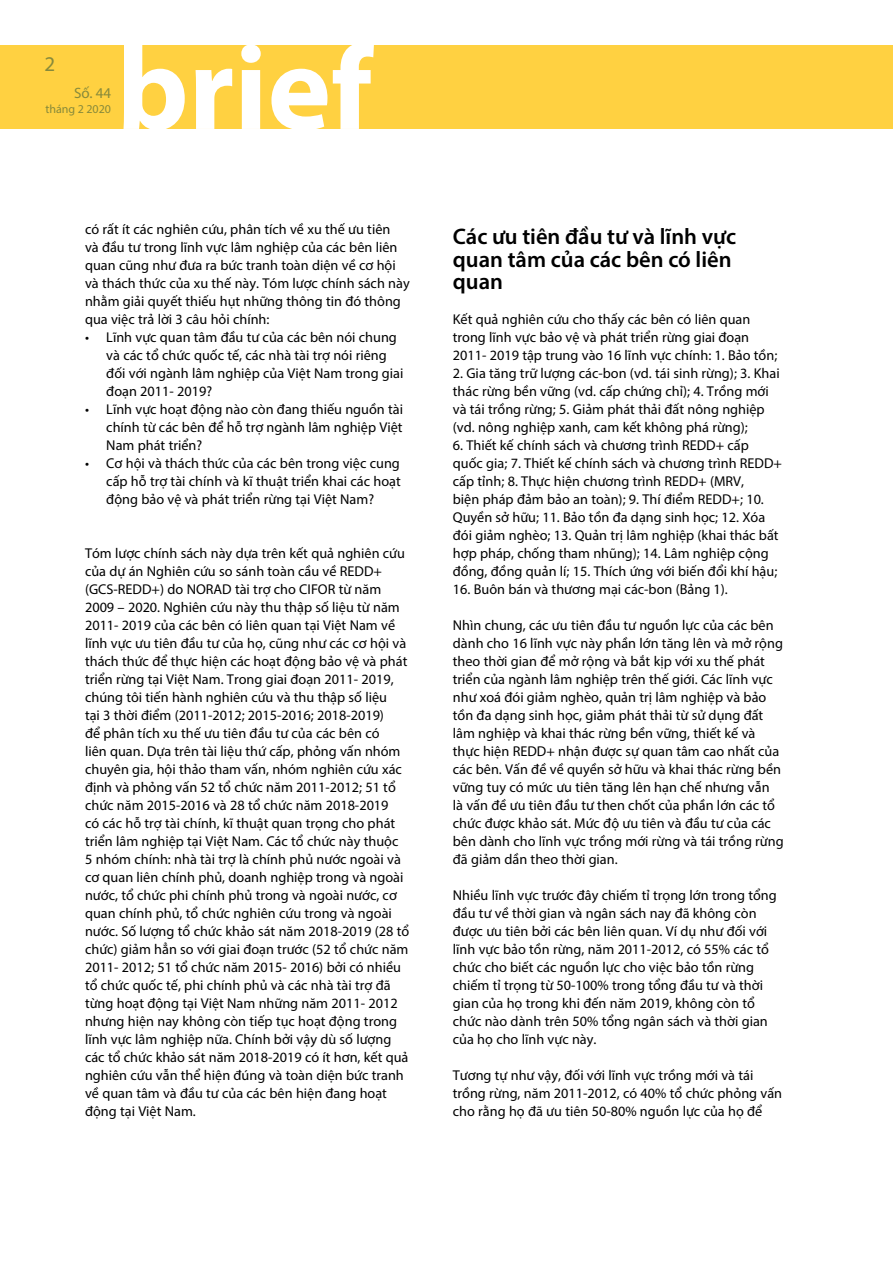
<style>
.page{position:relative;width:893px;height:1263px;background:#fff}
.page>*{position:absolute;margin:0;border:0;box-sizing:border-box;transform-origin:0 0}
.t1{font:600 22.5px/22.5px "Myriad Pro";color:#000}
.t2{font:21px "Myriad Pro";color:#878a3b}
.t3{font:15px "Myriad Pro";color:#878a3b}
.t4{font:14.25px/18px "Myriad Pro";color:#000}
.t5{font:12px "Myriad Pro";color:#878a3b}
</style>
<div class="page">
<div style="left:0;top:45px;width:893px;height:84px;background:#ffd141"></div>
<svg style="left:124px;top:45px;width:250px;height:84px"></svg>
<h2 class="t2" style="left:45px;top:51px;width:12px">2</h2>
<p class="t3" style="left:74px;top:84px;width:39px">Số. 44</p>
<p class="t5" style="left:45px;top:102px;width:67px">tháng 2 2020</p>
<p class="t4" style="left:85px;top:220px;width:326px">có rất ít các nghiên cứu, phân tích về xu thế ưu tiên<br>và đầu tư trong lĩnh vực lâm nghiệp của các bên liên quan cũng như đưa ra bức tranh toàn diện về cơ hội và thách thức của xu thế này. Tóm lược chính sách này nhằm giải quyết thiếu hụt những thông tin đó thông qua việc trả lời 3 câu hỏi chính:</p>
<p class="t4" style="left:106px;top:328px;width:299px;text-indent:-21px">• Lĩnh vực quan tâm đầu tư của các bên nói chung và các tổ chức quốc tế, các nhà tài trợ nói riêng đối với ngành lâm nghiệp của Việt Nam trong giai đoạn 2011- 2019?</p>
<p class="t4" style="left:106px;top:400px;width:298px;text-align:justify;text-indent:-21px">• Lĩnh vực hoạt động nào còn đang thiếu nguồn tài chính từ các bên để hỗ trợ ngành lâm nghiệp Việt Nam phát triển?</p>
<p class="t4" style="left:106px;top:454px;width:296px;text-align:justify;text-indent:-21px">• Cơ hội và thách thức của các bên trong việc cung cấp hỗ trợ tài chính và kĩ thuật triển khai các hoạt động bảo vệ và phát triển rừng tại Việt Nam?</p>
<p class="t4" style="left:85px;top:544px;width:326px">Tóm lược chính sách này dựa trên kết quả nghiên cứu của dự án Nghiên cứu so sánh toàn cầu về REDD+ (GCS-REDD+) do NORAD tài trợ cho CIFOR từ năm 2009 – 2020. Nghiên cứu này thu thập số liệu từ năm 2011- 2019 của các bên có liên quan tại Việt Nam về lĩnh vực ưu tiên đầu tư của họ, cũng như các cơ hội và thách thức để thực hiện các hoạt động bảo vệ và phát triển rừng tại Việt Nam. Trong giai đoạn 2011- 2019, chúng tôi tiến hành nghiên cứu và thu thập số liệu<br>tại 3 thời điểm (2011-2012; 2015-2016; 2018-2019)<br>để phân tích xu thế ưu tiên đầu tư của các bên có<br>liên quan. Dựa trên tài liệu thứ cấp, phỏng vấn nhóm chuyên gia, hội thảo tham vấn, nhóm nghiên cứu xác định và phỏng vấn 52 tổ chức năm 2011-2012; 51 tổ chức năm 2015-2016 và 28 tổ chức năm 2018-2019<br>có các hỗ trợ tài chính, kĩ thuật quan trọng cho phát triển lâm nghiệp tại Việt Nam. Các tổ chức này thuộc<br>5 nhóm chính: nhà tài trợ là chính phủ nước ngoài và cơ quan liên chính phủ, doanh nghiệp trong và ngoài nước, tổ chức phi chính phủ trong và ngoài nước, cơ quan chính phủ, tổ chức nghiên cứu trong và ngoài nước. Số lượng tổ chức khảo sát năm 2018-2019 (28 tổ chức) giảm hẳn so với giai đoạn trước (52 tổ chức năm 2011- 2012; 51 tổ chức năm 2015- 2016) bởi có nhiều tổ chức quốc tế, phi chính phủ và các nhà tài trợ đã từng hoạt động tại Việt Nam những năm 2011- 2012 nhưng hiện nay không còn tiếp tục hoạt động trong lĩnh vực lâm nghiệp nữa. Chính bởi vậy dù số lượng các tổ chức khảo sát năm 2018-2019 có ít hơn, kết quả nghiên cứu vẫn thể hiện đúng và toàn diện bức tranh về quan tâm và đầu tư của các bên hiện đang hoạt động tại Việt Nam.</p>
<h1 class="t1" style="left:453px;top:225px;width:285px">Các ưu tiên đầu tư và lĩnh vực quan tâm của các bên có liên quan</h1>
<p class="t4" style="left:453px;top:310px;width:326px">Kết quả nghiên cứu cho thấy các bên có liên quan trong lĩnh vực bảo vệ và phát triển rừng giai đoạn<br>2011- 2019 tập trung vào 16 lĩnh vực chính: 1. Bảo tồn;</p>
<p class="t4" style="left:453px;top:364px;width:328px">2. Gia tăng trữ lượng các-bon (vd. tái sinh rừng); 3. Khai thác rừng bền vững (vd. cấp chứng chỉ); 4. Trồng mới và tái trồng rừng; 5. Giảm phát thải đất nông nghiệp (vd. nông nghiệp xanh, cam kết không phá rừng);</p>
<p class="t4" style="left:453px;top:436px;width:331px">6. Thiết kế chính sách và chương trình REDD+ cấp quốc gia; 7. Thiết kế chính sách và chương trình REDD+ cấp tỉnh; 8. Thực hiện chương trình REDD+ (MRV,<br>biện pháp đảm bảo an toàn); 9. Thí điểm REDD+; 10.<br>Quyền sở hữu; 11. Bảo tồn đa dạng sinh học; 12. Xóa đói giảm nghèo; 13. Quản trị lâm nghiệp (khai thác bất hợp pháp, chống tham nhũng); 14. Lâm nghiệp cộng đồng, đồng quản lí; 15. Thích ứng với biến đổi khí hậu;</p>
<p class="t4" style="left:453px;top:580px;width:277px">16. Buôn bán và thương mại các-bon (Bảng 1).</p>
<p class="t4" style="left:453px;top:616px;width:332px">Nhìn chung, các ưu tiên đầu tư nguồn lực của các bên dành cho 16 lĩnh vực này phần lớn tăng lên và mở rộng theo thời gian để mở rộng và bắt kịp với xu thế phát triển của ngành lâm nghiệp trên thế giới. Các lĩnh vực như xoá đói giảm nghèo, quản trị lâm nghiệp và bảo tồn đa dạng sinh học, giảm phát thải từ sử dụng đất lâm nghiệp và khai thác rừng bền vững, thiết kế và thực hiện REDD+ nhận được sự quan tâm cao nhất của các bên. Vấn đề về quyền sở hữu và khai thác rừng bền vững tuy có mức ưu tiên tăng lên hạn chế nhưng vẫn<br>là vấn đề ưu tiên đầu tư then chốt của phần lớn các tổ chức được khảo sát. Mức độ ưu tiên và đầu tư của các bên dành cho lĩnh vực trồng mới rừng và tái trồng rừng đã giảm dần theo thời gian.</p>
<p class="t4" style="left:453px;top:886px;width:325px">Nhiều lĩnh vực trước đây chiếm tỉ trọng lớn trong tổng đầu tư về thời gian và ngân sách nay đã không còn được ưu tiên bởi các bên liên quan. Ví dụ như đối với lĩnh vực bảo tồn rừng, năm 2011-2012, có 55% các tổ chức cho biết các nguồn lực cho việc bảo tồn rừng chiếm tỉ trọng từ 50-100% trong tổng đầu tư và thời gian của họ trong khi đến năm 2019, không còn tổ chức nào dành trên 50% tổng ngân sách và thời gian của họ cho lĩnh vực này.</p>
<p class="t4" style="left:453px;top:1066px;width:331px">Tương tự như vậy, đối với lĩnh vực trồng mới và tái trồng rừng, năm 2011-2012, có 40% tổ chức phỏng vấn cho rằng họ đã ưu tiên 50-80% nguồn lực của họ để</p>
</div>
